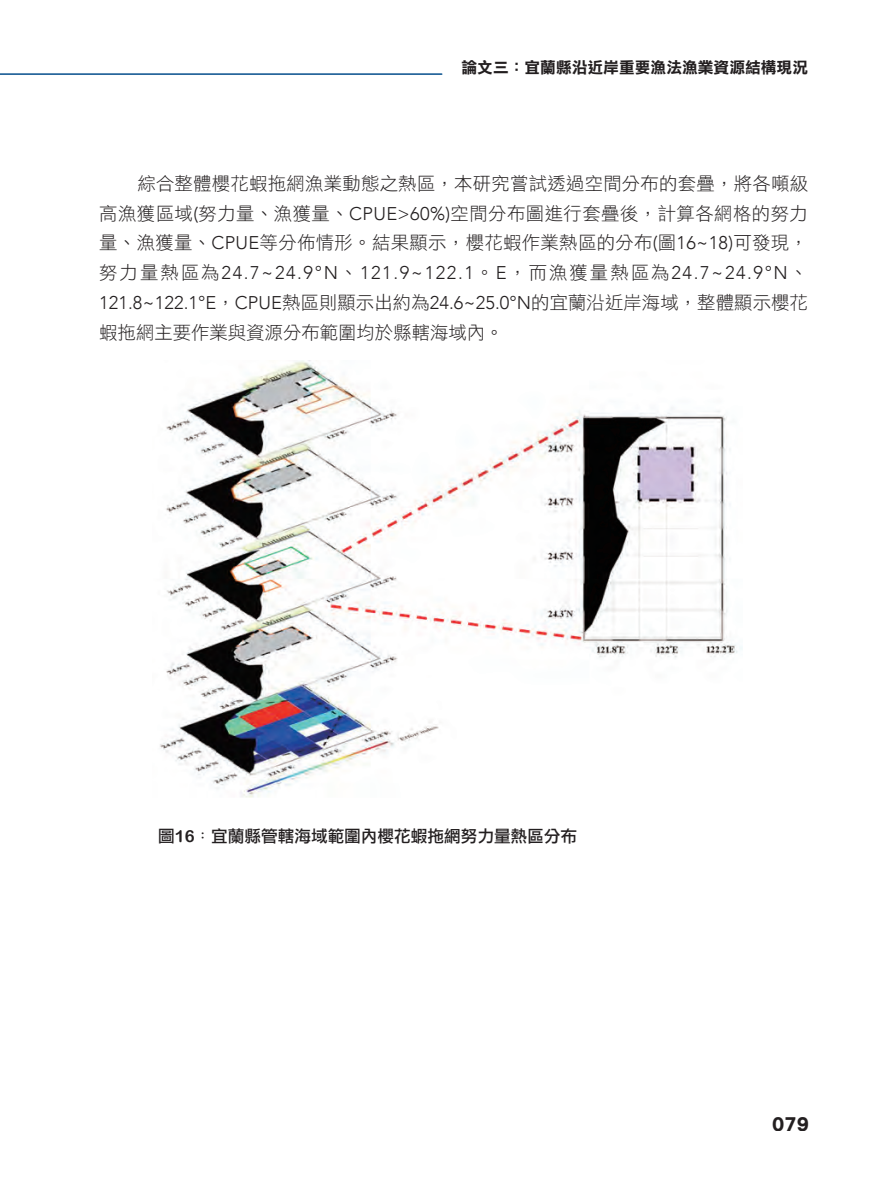
<style>
.page{position:relative;width:893px;height:1191px;background:#fff}
.page>*{position:absolute;margin:0;border:0;box-sizing:border-box;transform-origin:0 0}
.t1{font:21px "DF Li Hei Std W7";color:#231f20}
.t2{font:18.38px/29.8px "DF Li Hei Std W3";letter-spacing:.02em;color:#231f20;text-align:justify}
.t3{font:300 18.38px/29.8px "Avenir";letter-spacing:.005em;color:#231f20}
.t4{font:18.38px "DF Li Hei Std W3";color:#231f20}
.t5{font:16.62px "DF Li Hei Std W5";color:#231f20}
.t6{font:15.75px "DF Li Hei Std W7";color:#231f20}
.s1{color:rgb(255 255 255/0)}
.s2{font-family:"Avenir";font-weight:300}
.s3{font-family:"DF Li Hei Std W3";font-weight:400}
.s4{font-family:"Arial Rounded MT Bold"}
.s5{font-family:"Adobe Ming Std";font-weight:300}
</style>
<div class="page">
<img style="left:160px;top:361px;width:582px;height:437px">
<hr style="left:0;top:73px;width:442px;height:2px;background:#28679c">
<p class="t6" style="left:461px;top:59px;width:348px">論文三：宜蘭縣沿近岸重要漁法漁業資源結構現況</p>
<p class="t2" style="left:99px;top:168px;width:710px"><span class="s1">&gt; &gt;</span> 綜合整體櫻花蝦拖網漁業動態之熱區，本研究嘗試透過空間分布的套疊，將各噸級高漁獲區域<span class="s2">(</span>努力量、漁獲量、<span class="s2">CPUE&gt;60%)</span>空間分布圖進行套疊後，計算各網格的努力量、漁獲量、<span class="s2">CPUE</span>等分佈情形。結果顯示，櫻花蝦作業熱區的分布<span class="s2">(</span>圖<span class="s2">16~18)</span>可發現，</p>
<p class="t3" style="left:99px;top:258px;width:710px"><span class="s3">努力量熱區為</span>24.7~24.9°N<span class="s3">、</span>121.9~122.1<span class="s3">。</span>E<span class="s3">，而漁獲量熱區為</span>24.7~24.9°N<span class="s3">、<br></span>121.8~122.1°E<span class="s3">，</span>CPUE<span class="s3">熱區則顯示出約為</span>24.6~25.0°N<span class="s3">的宜蘭沿近岸海域，整體顯示櫻花</span></p>
<p class="t4" style="left:99px;top:322px;width:406px">蝦拖網主要作業與資源分布範圍均於縣轄海域內。</p>
<p class="t5" style="left:158px;top:827px;width:420px">圖<span class="s4">16</span><span class="s5">：</span>宜蘭縣管轄海域範圍內櫻花蝦拖網努力量熱區分布</p>
<p class="t1" style="left:771px;top:1112px;width:39px">079</p>
</div>
